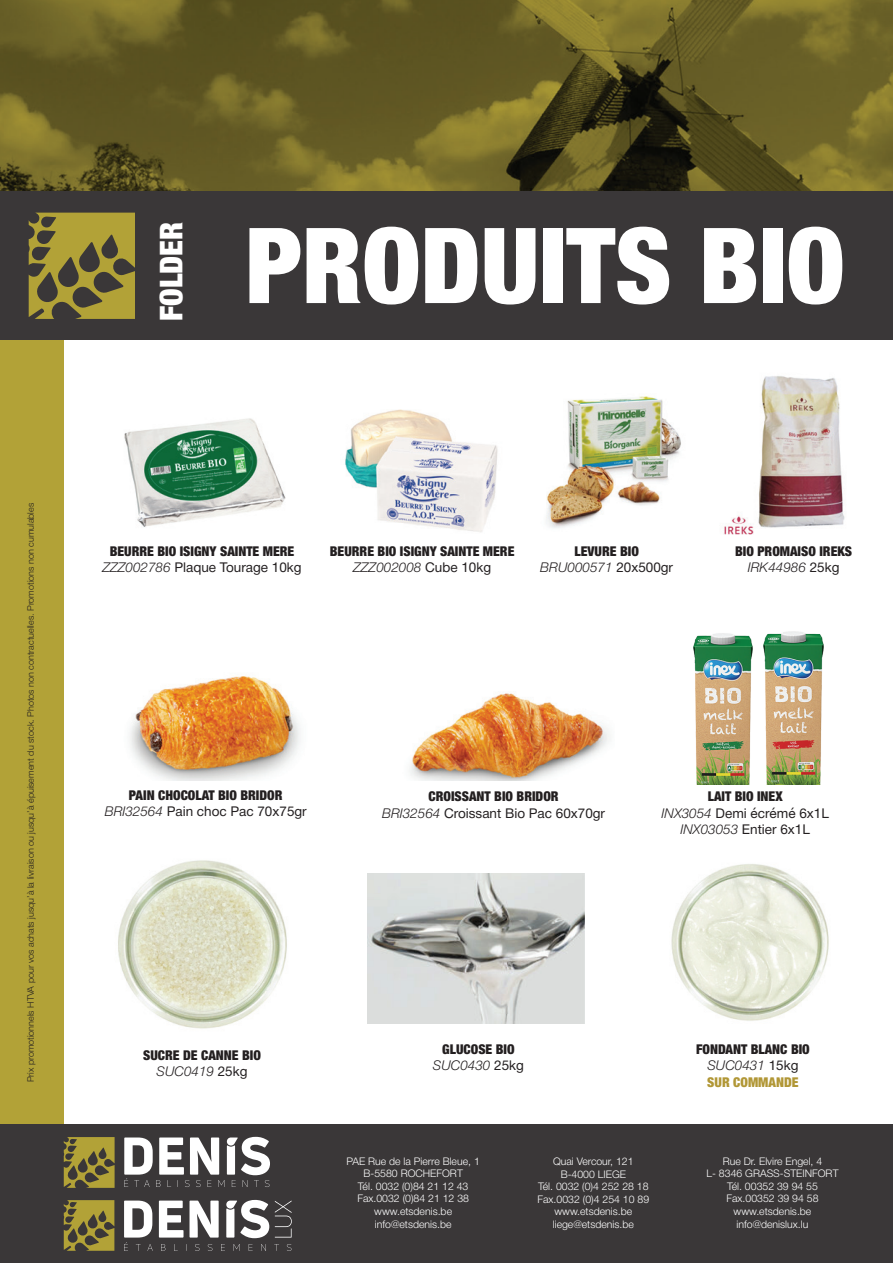
<style>
.page{position:relative;width:893px;height:1263px;background:#fff}
.page>*{position:absolute;margin:0;border:0;box-sizing:border-box;transform-origin:0 0}
.t1{font:900 condensed 105px "Helvetica Neue";color:#fff}
.t2{font:900 condensed 31.5px "Helvetica Neue";color:#fff}
.t3{font:900 condensed 13.5px/16.2px "Helvetica Neue";color:#231f20;text-align:center}
.t4{font:13.5px/16.2px "Helvetica Neue";color:#231f20;text-align:center}
.t5{font:300 10.5px/12.6px "Helvetica Neue";color:#fff;text-align:center}
.t6{font:300 9px "Helvetica Neue";color:#231f20}
.s1{font-weight:300;font-style:italic;font-stretch:normal}
.s2{font-weight:400;font-stretch:normal}
.s3{font-weight:900;font-stretch:condensed}
.s4{font-weight:300;font-style:italic}
.s5{color:#b19736}
</style>
<div class="page">
<img style="left:0;top:0;width:893px;height:191px">
<div style="left:0;top:340px;width:64px;height:785px;background:#b2a237"></div>
<div style="left:0;top:191px;width:893px;height:149px;background:#3a3738"></div>
<div style="left:0;top:1125px;width:893px;height:138px;background:#3a3738"></div>
<svg style="left:29px;top:213px;width:106px;height:106px"></svg>
<svg style="left:159px;top:1200px;width:25px;height:37px"></svg>
<svg style="left:190px;top:1200px;width:29px;height:37px"></svg>
<svg style="left:64px;top:1200px;width:50px;height:51px"></svg>
<svg style="left:226px;top:1200px;width:43px;height:38px"></svg>
<svg style="left:275px;top:1200px;width:17px;height:37px"></svg>
<svg style="left:124px;top:1200px;width:29px;height:51px"></svg>
<svg style="left:161px;top:1244px;width:4px;height:7px"></svg>
<svg style="left:195px;top:1244px;width:5px;height:7px"></svg>
<svg style="left:208px;top:1244px;width:4px;height:7px"></svg>
<svg style="left:221px;top:1244px;width:4px;height:7px"></svg>
<svg style="left:234px;top:1244px;width:6px;height:7px"></svg>
<svg style="left:249px;top:1244px;width:4px;height:7px"></svg>
<svg style="left:261px;top:1244px;width:5px;height:7px"></svg>
<svg style="left:287px;top:1244px;width:4px;height:7px"></svg>
<svg style="left:64px;top:1137px;width:51px;height:51px"></svg>
<svg style="left:124px;top:1137px;width:146px;height:50px"></svg>
<img style="left:410px;top:693px;width:199px;height:87px">
<img style="left:130px;top:676px;width:170px;height:104px">
<img style="left:124px;top:418px;width:162px;height:109px">
<img style="left:118px;top:860px;width:169px;height:169px">
<img style="left:546px;top:396px;width:135px;height:132px">
<img style="left:724px;top:376px;width:121px;height:159px">
<img style="left:694px;top:633px;width:59px;height:152px">
<img style="left:764px;top:631px;width:59px;height:154px">
<img style="left:368px;top:873px;width:217px;height:150px">
<img style="left:671px;top:864px;width:158px;height:157px">
<img style="left:345px;top:409px;width:153px;height:123px">
<h2 class="t2" style="left:152px;top:321px;width:101px;rotate:-90deg">FOLDER</h2>
<h1 class="t1" style="left:246px;top:201px;width:601px">PRODUITS BIO</h1>
<p class="t6" style="left:23px;top:1082px;width:581px;rotate:-90deg">Prix promotionnels HTVA pour vos achats jusqu’à la livraison ou jusqu’à épuisement du stock. Photos non contractuelles. Promotions non cumulables</p>
<p class="t3" style="left:102px;top:543px;width:201px">BEURRE BIO ISIGNY SAINTE MERE<br><span class="s1">ZZZ002786</span> <span class="s2">Plaque Tourage 10kg</span></p>
<p class="t3" style="left:330px;top:543px;width:186px">BEURRE BIO ISIGNY SAINTE MERE<br><span class="s1">ZZZ002008</span> <span class="s2">Cube 10kg</span></p>
<p class="t3" style="left:540px;top:543px;width:134px">LEVURE BIO<br><span class="s1">BRU000571</span> <span class="s2">20x500gr</span></p>
<p class="t3" style="left:735px;top:543px;width:119px">BIO PROMAISO IREKS<br><span class="s1">IRK44986</span> <span class="s2">25kg</span></p>
<p class="t3" style="left:105px;top:787px;width:204px">PAIN CHOCOLAT BIO BRIDOR<br><span class="s1">BRI32564</span> <span class="s2">Pain choc Pac 70x75gr</span></p>
<p class="t4" style="left:382px;top:789px;width:225px"><span class="s3">CROISSANT BIO BRIDOR<br></span><span class="s4">BRI32564</span> Croissant Bio Pac 60x70gr</p>
<p class="t4" style="left:661px;top:789px;width:169px"><span class="s3">LAIT BIO INEX<br></span><span class="s4">INX3054</span> Demi écrémé 6x1L<br><span class="s4">INX03053</span> Entier 6x1L</p>
<p class="t3" style="left:143px;top:1046px;width:119px">SUCRE DE CANNE BIO<br><span class="s1">SUC0419</span> <span class="s2">25kg</span></p>
<p class="t3" style="left:433px;top:1041px;width:93px">GLUCOSE BIO<br><span class="s1">SUC0430</span> <span class="s2">25kg</span></p>
<p class="t3" style="left:696px;top:1041px;width:115px">FONDANT BLANC BIO<br><span class="s1">SUC0431</span> <span class="s2">15kg<br></span><span class="s5">SUR COMMANDE</span></p>
<p class="t5" style="left:347px;top:1154px;width:135px">PAE Rue de la Pierre Bleue, 1<br>B-5580 ROCHEFORT<br>Tél. 0032 (0)84 21 12 43<br>Fax.0032 (0)84 21 12 38 www.etsdenis.be info@etsdenis.be</p>
<p class="t5" style="left:537px;top:1154px;width:113px">Quai Vercour, 121<br>B-4000 LIEGE<br>Tél. 0032 (0)4 252 28 18<br>Fax.0032 (0)4 254 10 89 www.etsdenis.be liege@etsdenis.be</p>
<p class="t5" style="left:706px;top:1154px;width:133px">Rue Dr. Elvire Engel, 4<br>L- 8346 GRASS-STEINFORT<br>Tél. 00352 39 94 55<br>Fax.00352 39 94 58 www.etsdenis.be info@denislux.lu</p>
</div>
